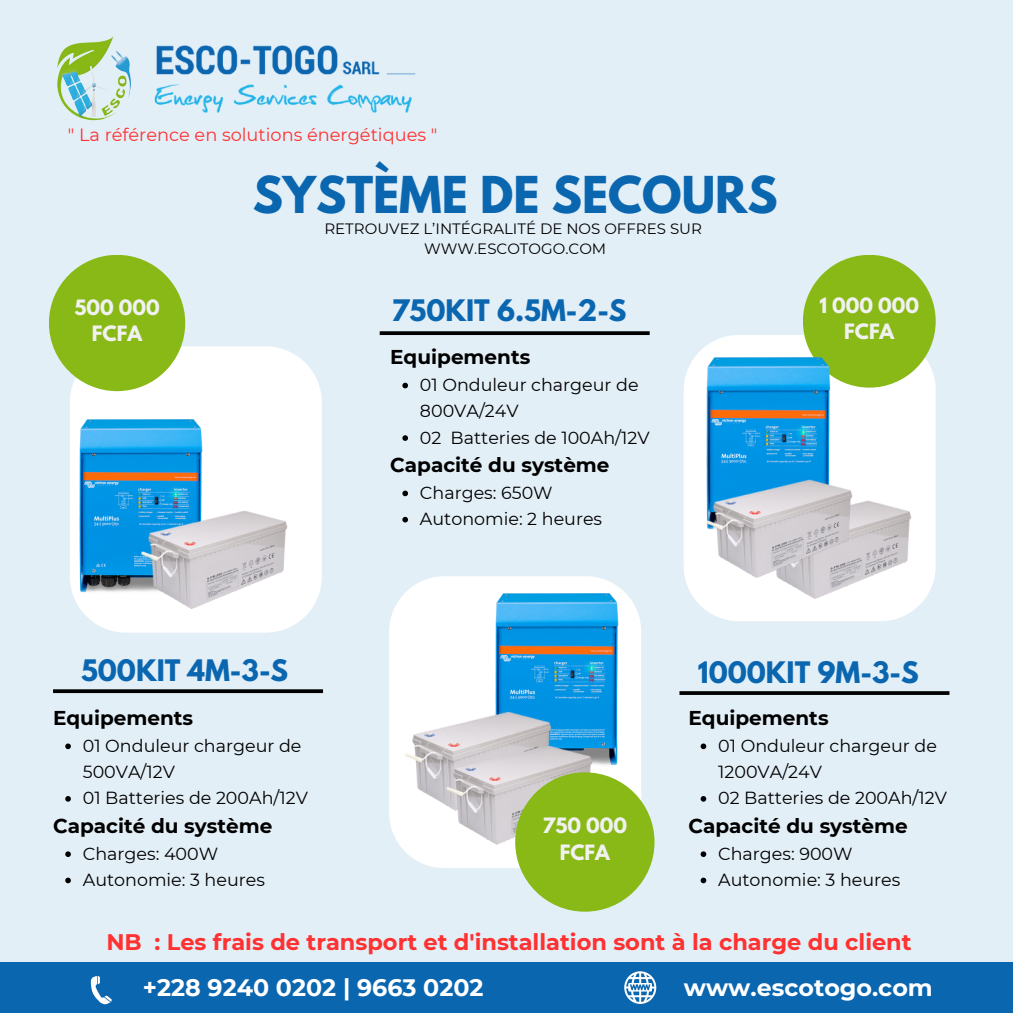
<style>
.page{position:relative;width:1013px;height:1013px;background:#fff}
.page>*{position:absolute;margin:0;border:0;box-sizing:border-box;transform-origin:0 0}
.t1{font:700 45px "League Spartan";color:#0b66b0}
.t2{font:700 26.25px "League Spartan";color:#0b66b0}
.t3{font:700 23.75px "Montserrat";color:#fff}
.t4{font:700 22.5px "Montserrat";color:#ff3131}
.t5{font:700 20px "Montserrat";color:#000}
.t6{font:700 18.75px/26.2px "League Spartan";color:#f1f1f1;text-align:center}
.t7{font:17.75px "Montserrat";color:#ff3131}
.t8{font:17.5px/26.2px "Montserrat";color:#000}
.t9{font:15px "Montserrat";color:#000}
</style>
<div class="page">
<div style="left:0;top:0;width:1012px;height:1012px;background:#e3eff7"></div>
<svg style="left:70px;top:346px;width:252px;height:286px;background:#fcfdfe"></svg>
<div style="left:49px;top:255px;width:136px;height:136px;background:#88b917;border-radius:50%"></div>
<img style="left:57px;top:37px;width:74px;height:84px">
<img style="left:154px;top:45px;width:262px;height:68px">
<div style="left:0;top:961px;width:1012px;height:51px;background:#0b66b0"></div>
<div style="left:389px;top:576px;width:252px;height:291px;background:#fff;border-radius:55px"></div>
<div style="left:683px;top:335px;width:252px;height:286px;background:#fff;border-radius:55px"></div>
<div style="left:803px;top:255px;width:132px;height:132px;background:#88b917;border-radius:50%"></div>
<svg style="left:53px;top:689px;width:270px;height:4px"></svg>
<svg style="left:379px;top:331px;width:270px;height:4px"></svg>
<svg style="left:679px;top:691px;width:270px;height:4px"></svg>
<svg style="left:91px;top:976px;width:21px;height:28px"></svg>
<svg style="left:624px;top:971px;width:32px;height:32px"></svg>
<img style="left:70px;top:419px;width:148px;height:174px">
<img style="left:688px;top:357px;width:157px;height:121px">
<img style="left:495px;top:593px;width:137px;height:172px">
<img style="left:869px;top:501px;width:59px;height:120px">
<svg style="left:65px;top:743px;width:6px;height:6px"></svg>
<svg style="left:65px;top:796px;width:6px;height:5px"></svg>
<svg style="left:65px;top:851px;width:6px;height:6px"></svg>
<svg style="left:65px;top:877px;width:6px;height:6px"></svg>
<svg style="left:402px;top:383px;width:6px;height:5px"></svg>
<svg style="left:402px;top:435px;width:6px;height:6px"></svg>
<svg style="left:402px;top:490px;width:6px;height:6px"></svg>
<svg style="left:402px;top:517px;width:6px;height:5px"></svg>
<svg style="left:700px;top:743px;width:6px;height:6px"></svg>
<svg style="left:700px;top:796px;width:6px;height:5px"></svg>
<svg style="left:700px;top:851px;width:6px;height:6px"></svg>
<svg style="left:700px;top:877px;width:6px;height:6px"></svg>
<img style="left:696px;top:478px;width:173px;height:124px">
<img style="left:405px;top:710px;width:164px;height:89px">
<img style="left:436px;top:744px;width:174px;height:124px">
<div style="left:515px;top:772px;width:139px;height:139px;background:#88b917;border-radius:50%"></div>
<img style="left:131px;top:509px;width:173px;height:123px">
<h1 class="t7" style="left:68px;top:124px;width:371px">" La référence en solutions énergétiques "</h1>
<p class="t1" style="left:253px;top:173px;width:526px">SYSTÈME DE SECOURS</p>
<p class="t6" style="left:74px;top:296px;width:87px">500 000<br>FCFA</p>
<p class="t9" style="left:324px;top:219px;width:379px">RETROUVEZ L’INTÉGRALITÉ DE NOS OFFRES SUR</p>
<h6 class="t9" style="left:424px;top:240px;width:184px">WWW.ESCOTOGO.COM</h6>
<p class="t2" style="left:391px;top:297px;width:237px">750KIT 6.5M-2-S</p>
<p class="t5" style="left:390px;top:344px;width:142px">Equipements</p>
<p class="t8" style="left:420px;top:372px;width:220px">01 Onduleur chargeur de<br>800VA/24V</p>
<p class="t8" style="left:420px;top:424px;width:231px">02 Batteries de 100Ah/12V</p>
<h2 class="t5" style="left:390px;top:452px;width:221px">Capacité du système</h2>
<h2 class="t8" style="left:420px;top:479px;width:134px">Charges: 650W</h2>
<h6 class="t8" style="left:420px;top:506px;width:184px">Autonomie: 2 heures</h6>
<p class="t6" style="left:819px;top:295px;width:101px">1 000 000<br>FCFA</p>
<p class="t2" style="left:81px;top:657px;width:209px">500KIT 4M-3-S</p>
<h5 class="t2" style="left:697px;top:659px;width:222px">1000KIT 9M-3-S</h5>
<p class="t5" style="left:53px;top:705px;width:142px">Equipements</p>
<h6 class="t8" style="left:83px;top:732px;width:220px">01 Onduleur chargeur de<br>500VA/12V</h6>
<p class="t8" style="left:83px;top:785px;width:226px">01 Batteries de 200Ah/12V</p>
<p class="t5" style="left:53px;top:813px;width:221px">Capacité du système</p>
<p class="t8" style="left:83px;top:840px;width:137px">Charges: 400W</p>
<p class="t8" style="left:83px;top:866px;width:184px">Autonomie: 3 heures</p>
<h4 class="t6" style="left:542px;top:815px;width:86px">750 000<br>FCFA</h4>
<p class="t5" style="left:688px;top:705px;width:142px">Equipements</p>
<h6 class="t8" style="left:718px;top:732px;width:220px">01 Onduleur chargeur de<br>1200VA/24V</h6>
<p class="t8" style="left:718px;top:785px;width:230px">02 Batteries de 200Ah/12V</p>
<p class="t5" style="left:688px;top:813px;width:221px">Capacité du système</p>
<h6 class="t8" style="left:718px;top:840px;width:136px">Charges: 900W</h6>
<p class="t8" style="left:718px;top:866px;width:184px">Autonomie: 3 heures</p>
<p class="t4" style="left:106px;top:928px;width:806px">NB : Les frais de transport et d'installation sont à la charge du client</p>
<p class="t3" style="left:143px;top:972px;width:342px">+228 9240 0202 | 9663 0202</p>
<h6 class="t3" style="left:683px;top:972px;width:250px">www.escotogo.com</h6>
</div>
